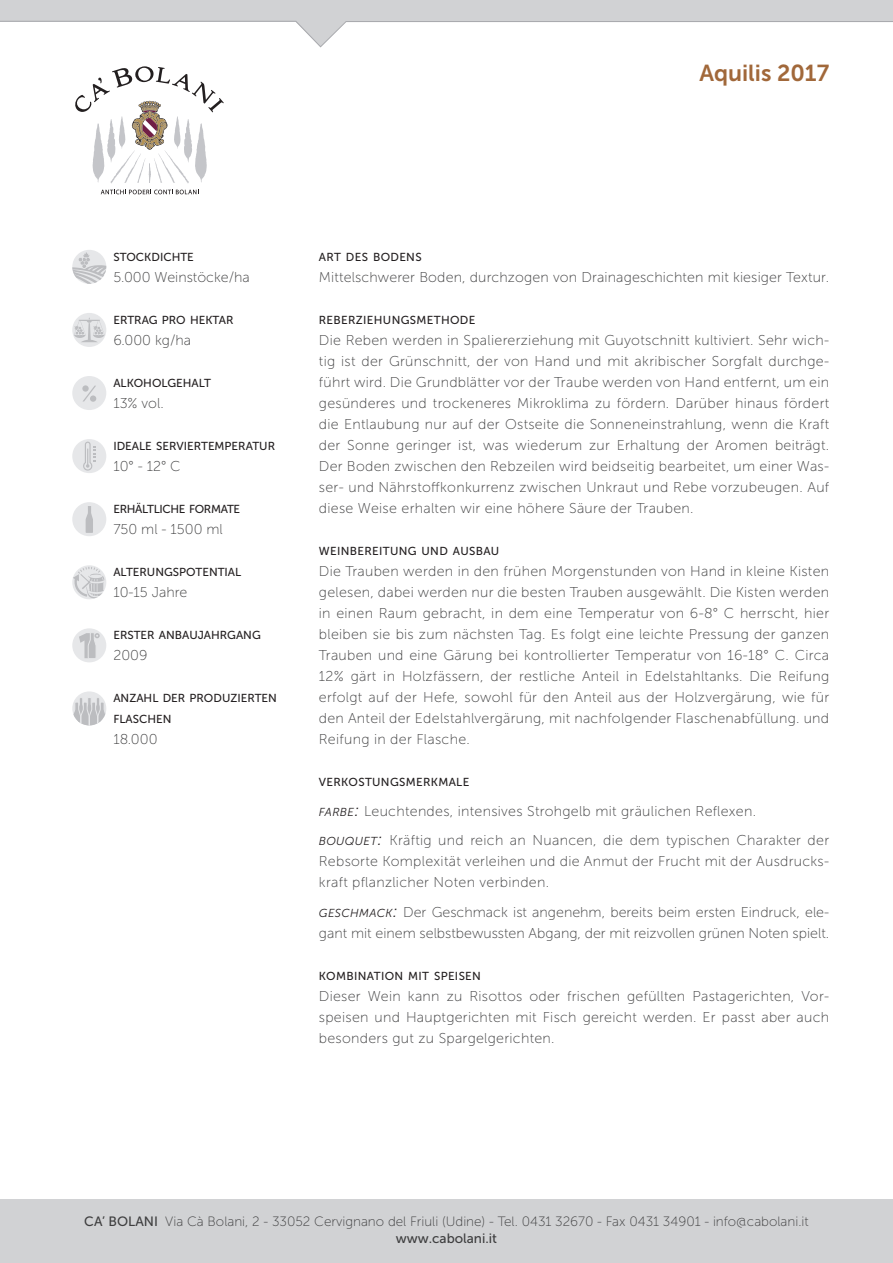
<style>
.page{position:relative;width:893px;height:1263px;background:#fff}
.page>*{position:absolute;margin:0;border:0;box-sizing:border-box;transform-origin:0 0}
.t1{font:23.1px "Museo Sans 700";color:#a1683a}
.t2{font:14.25px/21px "Museo Sans 100";letter-spacing:.01em;color:#3e3e3f;text-align:justify}
.t3{font:13.5px "Museo Sans 100";color:#3e3e3f}
.t4{font:13.5px "Museo Sans 500";color:#3e3e3f}
.t5{font:11.55px/21px "Museo Sans 500";color:#231f20}
.t6{font:11.55px "Museo Sans 500";letter-spacing:.03em;color:#231f20}
.t7{font:11.55px "Museo Sans 500";letter-spacing:-.03em;color:#231f20}
.s1{font-family:"Museo Sans 300";font-style:italic;font-size:11.55px;color:#231f20}
.s2{font-family:"Museo Sans 300";font-style:italic;font-size:16.5px;color:#231f20}
.s3{font-family:"Museo Sans 500"}
</style>
<div class="page">
<div style="left:0;top:1199px;width:893px;height:64px;background:#d1d2d4"></div>
<div style="left:0;top:0;width:893px;height:21px;background:#d1d2d4"></div>
<svg style="left:0;top:21px;width:893px;height:27px"></svg>
<svg style="left:75px;top:66px;width:149px;height:118px"></svg>
<svg style="left:101px;top:190px;width:98px;height:4px"></svg>
<div style="left:72px;top:250px;width:34px;height:34px;background:#e6e7e9;border-radius:50%"></div>
<svg style="left:72px;top:252px;width:34px;height:32px"></svg>
<div style="left:72px;top:313px;width:34px;height:34px;background:#e6e7e9;border-radius:50%"></div>
<svg style="left:74px;top:318px;width:31px;height:24px"></svg>
<div style="left:72px;top:691px;width:34px;height:34px;background:#e6e7e9;border-radius:50%"></div>
<svg style="left:72px;top:698px;width:34px;height:27px"></svg>
<div style="left:72px;top:565px;width:34px;height:34px;background:#e6e7e9;border-radius:50%"></div>
<svg style="left:73px;top:567px;width:31px;height:32px"></svg>
<div style="left:72px;top:628px;width:34px;height:34px;background:#e6e7e9;border-radius:50%"></div>
<svg style="left:79px;top:633px;width:21px;height:27px"></svg>
<div style="left:72px;top:376px;width:34px;height:34px;background:#e6e7e9;border-radius:50%"></div>
<svg style="left:82px;top:385px;width:14px;height:17px"></svg>
<div style="left:72px;top:502px;width:34px;height:34px;background:#e6e7e9;border-radius:50%"></div>
<svg style="left:86px;top:506px;width:7px;height:27px"></svg>
<div style="left:72px;top:439px;width:34px;height:34px;background:#e6e7e9;border-radius:50%"></div>
<svg style="left:83px;top:442px;width:13px;height:29px"></svg>
<p class="t1" style="left:699px;top:60px;width:131px">Aquilis 2017</p>
<p class="t5" style="left:113px;top:247px;width:82px">STOCKDICHTE</p>
<p class="t2" style="left:113px;top:267px;width:138px">5.000 Weinstöcke/ha</p>
<p class="t5" style="left:113px;top:310px;width:122px">ERTRAG PRO HEKTAR</p>
<p class="t2" style="left:113px;top:330px;width:79px">6.000 kg/ha</p>
<p class="t5" style="left:113px;top:373px;width:99px">ALKOHOLGEHALT</p>
<p class="t2" style="left:113px;top:393px;width:52px">13% vol.</p>
<p class="t5" style="left:113px;top:436px;width:163px">IDEALE SERVIERTEMPERATUR</p>
<p class="t2" style="left:113px;top:456px;width:69px">10° - 12° C</p>
<p class="t7" style="left:113px;top:503px;width:128px">ERHÄLTLICHE FORMATE</p>
<p class="t2" style="left:113px;top:519px;width:111px">750 ml - 1500 ml</p>
<p class="t5" style="left:113px;top:562px;width:129px">ALTERUNGSPOTENTIAL</p>
<p class="t2" style="left:113px;top:582px;width:75px">10-15 Jahre</p>
<p class="t5" style="left:113px;top:625px;width:149px">ERSTER ANBAUJAHRGANG</p>
<p class="t2" style="left:113px;top:645px;width:36px">2009</p>
<p class="t5" style="left:113px;top:688px;width:165px">ANZAHL DER PRODUZIERTEN<br>FLASCHEN</p>
<p class="t2" style="left:113px;top:729px;width:46px">18.000</p>
<p class="t6" style="left:319px;top:251px;width:104px">ART DES BODENS</p>
<p class="t2" style="left:319px;top:267px;width:512px">Mittelschwerer Boden, durchzogen von Drainageschichten mit kiesiger Textur.</p>
<p class="t6" style="left:319px;top:314px;width:158px">REBERZIEHUNGSMETHODE</p>
<p class="t2" style="left:319px;top:330px;width:512px">Die Reben werden in Spaliererziehung mit Guyotschnitt kultiviert. Sehr wich&shy;tig ist der Grünschnitt, der von Hand und mit akribischer Sorgfalt durchge&shy;führt wird. Die Grundblätter vor der Traube werden von Hand entfernt, um ein gesünderes und trockeneres Mikroklima zu fördern. Darüber hinaus fördert die Entlaubung nur auf der Ostseite die Sonneneinstrahlung, wenn die Kraft der Sonne geringer ist, was wiederum zur Erhaltung der Aromen beiträgt.<br>Der Boden zwischen den Rebzeilen wird beidseitig bearbeitet, um einer Was&shy;ser- und Nährstoffkonkurrenz zwischen Unkraut und Rebe vorzubeugen. Auf diese Weise erhalten wir eine höhere Säure der Trauben.</p>
<p class="t6" style="left:319px;top:545px;width:182px">WEINBEREITUNG UND AUSBAU</p>
<p class="t2" style="left:319px;top:561px;width:512px">Die Trauben werden in den frühen Morgenstunden von Hand in kleine Kisten gelesen, dabei werden nur die besten Trauben ausgewählt. Die Kisten werden in einen Raum gebracht, in dem eine Temperatur von 6-8° C herrscht, hier bleiben sie bis zum nächsten Tag. Es folgt eine leichte Pressung der ganzen Trauben und eine Gärung bei kontrollierter Temperatur von 16-18° C. Circa 12% gärt in Holzfässern, der restliche Anteil in Edelstahltanks. Die Reifung erfolgt auf der Hefe, sowohl für den Anteil aus der Holzvergärung, wie für den Anteil der Edelstahlvergärung, mit nachfolgender Flaschenabfüllung. und Reifung in der Flasche.</p>
<p class="t6" style="left:319px;top:776px;width:152px">VERKOSTUNGSMERKMALE</p>
<p class="t2" style="left:319px;top:800px;width:439px"><span class="s1">FARBE</span><span class="s2">:</span> Leuchtendes, intensives Strohgelb mit gräulichen Reflexen.</p>
<p class="t2" style="left:319px;top:830px;width:512px"><span class="s1">BOUQUET</span><span class="s2">:</span> Kräftig und reich an Nuancen, die dem typischen Charakter der Rebsorte Komplexität verleihen und die Anmut der Frucht mit der Ausdrucks&shy;kraft pflanzlicher Noten verbinden.</p>
<p class="t2" style="left:319px;top:901px;width:512px"><span class="s1">GESCHMACK</span><span class="s2">:</span> Der Geschmack ist angenehm, bereits beim ersten Eindruck, ele&shy;gant mit einem selbstbewussten Abgang, der mit reizvollen grünen Noten spielt.</p>
<p class="t6" style="left:319px;top:969px;width:164px">KOMBINATION MIT SPEISEN</p>
<p class="t2" style="left:319px;top:985px;width:512px">Dieser Wein kann zu Risottos oder frischen gefüllten Pastagerichten, Vor&shy;speisen und Hauptgerichten mit Fisch gereicht werden. Er passt aber auch besonders gut zu Spargelgerichten.</p>
<p class="t3" style="left:84px;top:1214px;width:726px"><span class="s3">CA’ BOLANI</span> Via Cà Bolani, 2 - 33052 Cervignano del Friuli (Udine) - Tel. 0431 32670 - Fax 0431 34901 - info@cabolani.it</p>
<p class="t4" style="left:396px;top:1230px;width:103px">www.cabolani.it</p>
</div>
